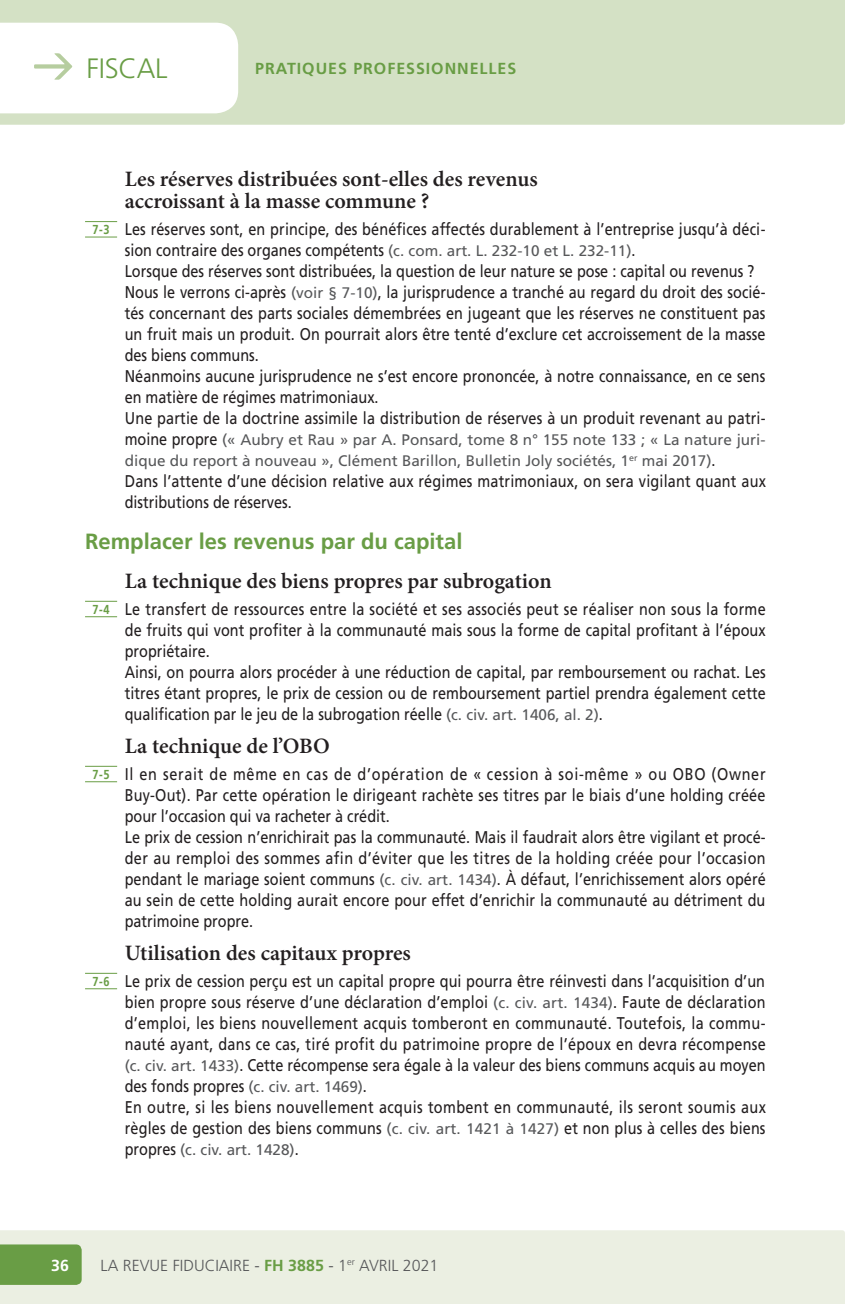
<style>
.page{position:relative;width:845px;height:1304px;background:#fff}
.page>*{position:absolute;margin:0;border:0;box-sizing:border-box;transform-origin:0 0}
.t1{font:300 28px "Frutiger LT";letter-spacing:-.01em;color:#699d45}
.t2{font:600 22px/22px "Minion Pro";color:#231f20}
.t3{font:700 22px "Frutiger LT";color:#699d45}
.t4{font:17px/21px "Frutiger LT";letter-spacing:.005em;color:#231f20;scale:.85 1}
.t5{font:300 16px "Frutiger LT";color:#57585a}
.t6{font:700 16px "Frutiger LT";letter-spacing:.06em;color:#699d45}
.t7{font:700 16px "Frutiger LT";color:#fff}
.t8{font:15.4px/21px "Frutiger LT";color:#57585a}
.s1{font-weight:700;font-size:13px;color:#699d45}
.s2{font-size:15.4px;color:#57585a}
.s3{font-size:17px;color:#231f20}
.s4{font-weight:700;color:#699d45}
</style>
<div class="page">
<div style="left:0;top:1230px;width:845px;height:74px;background:#ebefe2"></div>
<div style="left:0;top:1244px;width:82px;height:41px;background:#699d45"></div>
<div style="left:0;top:0;width:845px;height:125px;background:#d4e1c5"></div>
<svg style="left:0;top:23px;width:238px;height:90px"></svg>
<hr style="left:85px;top:221px;width:32px;height:1px;background:#699d45">
<hr style="left:85px;top:237px;width:32px;height:1px;background:#699d45">
<hr style="left:85px;top:601px;width:32px;height:1px;background:#699d45">
<hr style="left:85px;top:616px;width:32px;height:1px;background:#699d45">
<hr style="left:85px;top:766px;width:32px;height:1px;background:#699d45">
<hr style="left:85px;top:781px;width:32px;height:1px;background:#699d45">
<hr style="left:85px;top:973px;width:32px;height:1px;background:#699d45">
<hr style="left:85px;top:988px;width:32px;height:1px;background:#699d45">
<h1 class="t1" style="left:87px;top:52px;width:83px">FISCAL</h1>
<p class="t6" style="left:255px;top:59px;width:263px">PRATIQUEs professionnelles</p>
<p class="t2" style="left:125px;top:168px;width:414px">Les réserves distribuées sont-elles des revenus accroissant à la masse commune ?</p>
<p class="t4" style="left:125px;top:219px;width:755px;text-indent:-32px"><span class="s1">7-3</span> Les réserves sont, en principe, des bénéfices affectés durablement à l’entreprise jusqu’à déci&shy;sion contraire des organes compétents <span class="s2">(c. com. art. L. 232-10 et L. 232-11)</span>.<br>Lorsque des réserves sont distribuées, la question de leur nature se pose : capital ou revenus ?<br>Nous le verrons ci-après <span class="s2">(voir § 7-10)</span>, la jurisprudence a tranché au regard du droit des socié&shy;tés concernant des parts sociales démembrées en jugeant que les réserves ne constituent pas un fruit mais un produit. On pourrait alors être tenté d’exclure cet accroissement de la masse des biens communs.<br>Néanmoins aucune jurisprudence ne s’est encore prononcée, à notre connaissance, en ce sens en matière de régimes matrimoniaux.<br>Une partie de la doctrine assimile la distribution de réserves à un produit revenant au patri-</p>
<p class="t8" style="left:125px;top:429px;width:642px"><span class="s3">moine propre</span> (« Aubry et Rau » par A. Ponsard, tome 8 n° 155 note 133 ; « La nature juri&shy;dique du report à nouveau », Clément Barillon, Bulletin Joly sociétés, 1<sup>er</sup> mai 2017)<span class="s3">.</span></p>
<p class="t4" style="left:125px;top:471px;width:756px">Dans l’attente d’une décision relative aux régimes matrimoniaux, on sera vigilant quant aux distributions de réserves.</p>
<p class="t3" style="left:85px;top:528px;width:379px">Remplacer les revenus par du capital</p>
<p class="t2" style="left:125px;top:570px;width:428px">La technique des biens propres par subrogation</p>
<p class="t4" style="left:125px;top:598px;width:756px;text-indent:-32px"><span class="s1">7-4</span> Le transfert de ressources entre la société et ses associés peut se réaliser non sous la forme de fruits qui vont profiter à la communauté mais sous la forme de capital profitant à l’époux propriétaire.<br>Ainsi, on pourra alors procéder à une réduction de capital, par remboursement ou rachat. Les titres étant propres, le prix de cession ou de remboursement partiel prendra également cette qualification par le jeu de la subrogation réelle <span class="s2">(c. civ. art. 1406, al. 2)</span>.</p>
<p class="t2" style="left:125px;top:735px;width:206px">La technique de l’OBO</p>
<p class="t4" style="left:125px;top:763px;width:755px;text-indent:-32px"><span class="s1">7-5</span> Il en serait de même en cas de d’opération de « cession à soi-même » ou OBO (Owner Buy-Out). Par cette opération le dirigeant rachète ses titres par le biais d’une holding créée pour l’occasion qui va racheter à crédit.<br>Le prix de cession n’enrichirait pas la communauté. Mais il faudrait alors être vigilant et procé&shy;der au remploi des sommes afin d’éviter que les titres de la holding créée pour l’occasion pendant le mariage soient communs <span class="s2">(c. civ. art. 1434)</span>. À défaut, l’enrichissement alors opéré au sein de cette holding aurait encore pour effet d’enrichir la communauté au détriment du patrimoine propre.</p>
<p class="t2" style="left:125px;top:942px;width:288px">Utilisation des capitaux propres</p>
<p class="t4" style="left:125px;top:970px;width:756px;text-indent:-32px"><span class="s1">7-6</span> Le prix de cession perçu est un capital propre qui pourra être réinvesti dans l’acquisition d’un bien propre sous réserve d’une déclaration d’emploi <span class="s2">(c. civ. art. 1434)</span>. Faute de déclaration d’emploi, les biens nouvellement acquis tomberont en communauté. Toutefois, la commu&shy;nauté ayant, dans ce cas, tiré profit du patrimoine propre de l’époux en devra récompense <span class="s2">(c. civ. art. 1433)</span>. Cette récompense sera égale à la valeur des biens communs acquis au moyen des fonds propres <span class="s2">(c. civ. art. 1469)</span>.<br>En outre, si les biens nouvellement acquis tombent en communauté, ils seront soumis aux règles de gestion des biens communs <span class="s2">(c. civ. art. 1421 à 1427)</span> et non plus à celles des biens</p>
<p class="t8" style="left:125px;top:1139px;width:175px"><span class="s3">propres</span> (c. civ. art. 1428)<span class="s3">.</span></p>
<p class="t7" style="left:51px;top:1256px;width:19px">36</p>
<p class="t5" style="left:101px;top:1256px;width:112px">LA REVUE FIDUCIAI</p>
<p class="t5" style="left:233px;top:1256px;width:207px">RE - <span class="s4">FH 3885</span> - 1<sup>ER</sup> AVRIL 2021</p>
</div>
